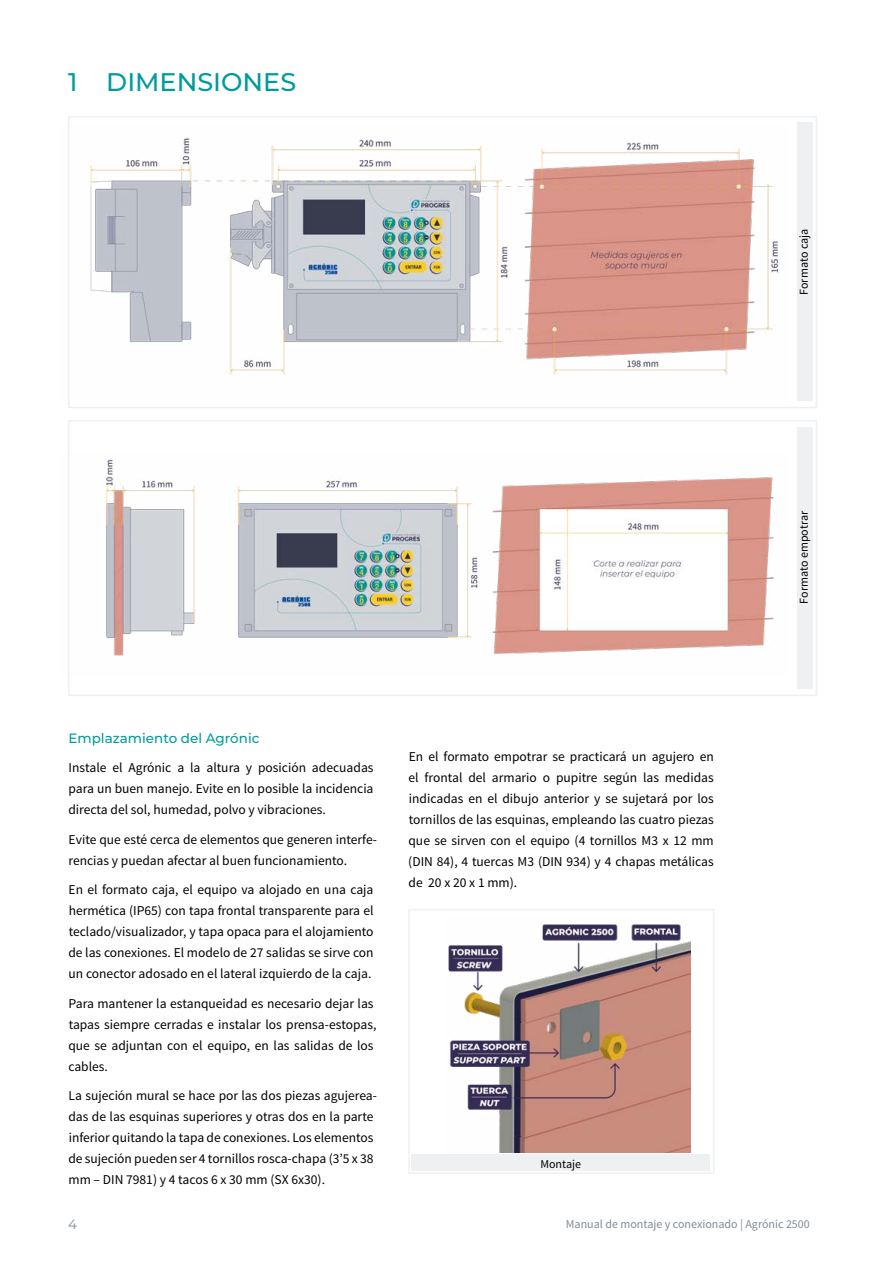
<style>
.page{position:relative;width:893px;height:1263px;background:#fff}
.page>*{position:absolute;margin:0;border:0;box-sizing:border-box;transform-origin:0 0}
.t1{font:500 25.5px "Montserrat";color:#009c9b}
.t2{font:13.5px/21px "Source Sans Pro";color:#000;text-align:justify}
.t3{font:500 13.5px "Montserrat";color:#009c9b}
.t4{font:13.5px "Montserrat";color:#808b94}
.t5{font:12px "Source Sans Pro";color:#808b94}
.t6{font:12px "Source Sans Pro";color:#000}
</style>
<div class="page">
<div style="left:68px;top:420px;width:749px;height:276px;border:2px solid #eef0f2"></div>
<div style="left:68px;top:116px;width:749px;height:292px;border:2px solid #eef0f2"></div>
<div style="left:797px;top:123px;width:16px;height:278px;background:#eef0f2"></div>
<div style="left:797px;top:427px;width:16px;height:261px;background:#eef0f2"></div>
<div style="left:412px;top:1154px;width:298px;height:17px;background:#eef0f2"></div>
<div style="left:408px;top:909px;width:306px;height:265px;border:2px solid #eef0f2"></div>
<img style="left:448px;top:924px;width:243px;height:228px">
<img style="left:68px;top:124px;width:713px;height:281px">
<img style="left:68px;top:452px;width:706px;height:226px">
<h1 class="t1" style="left:68px;top:64px;width:230px">1 DIMENSIONES</h1>
<p class="t6" style="left:796px;top:295px;width:67px;rotate:-90deg">Formato caja</p>
<p class="t3" style="left:68px;top:728px;width:193px">Emplazamiento del Agrónic</p>
<p class="t2" style="left:68px;top:757px;width:307px">Instale el Agrónic a la altura y posición adecuadas para un buen manejo. Evite en lo posible la incidencia directa del sol, humedad, polvo y vibraciones.</p>
<p class="t2" style="left:69px;top:829px;width:310px">Evite que esté cerca de elementos que generen interfe&shy;rencias y puedan afectar al buen funcionamiento.</p>
<p class="t2" style="left:68px;top:879px;width:307px">En el formato caja, el equipo va alojado en una caja hermética (IP65) con tapa frontal transparente para el teclado/visualizador, y tapa opaca para el alojamiento de las conexiones. El modelo de 27 salidas se sirve con un conector adosado en el lateral izquierdo de la caja.</p>
<p class="t2" style="left:68px;top:993px;width:309px;text-align:left">Para mantener la estanqueidad es necesario dejar las tapas siempre cerradas e instalar los prensa-estopas, que se adjuntan con el equipo, en las salidas de los cables.</p>
<p class="t2" style="left:68px;top:1085px;width:310px;text-align:left">La sujeción mural se hace por las dos piezas agujerea&shy;das de las esquinas superiores y otras dos en la parte inferior quitando la tapa de conexiones. Los elementos de sujeción pueden ser 4 tornillos rosca-chapa (3’5 x 38 mm – DIN 7981) y 4 tacos 6 x 30 mm (SX 6x30).</p>
<p class="t2" style="left:408px;top:746px;width:307px">En el formato empotrar se practicará un agujero en el frontal del armario o pupitre según las medidas indicadas en el dibujo anterior y se sujetará por los tornillos de las esquinas, empleando las cuatro piezas que se sirven con el equipo (4 tornillos M3 x 12 mm (DIN 84), 4 tuercas M3 (DIN 934) y 4 chapas metálicas de 20 x 20 x 1 mm).</p>
<p class="t6" style="left:540px;top:1156px;width:42px">Montaje</p>
<p class="t6" style="left:796px;top:604px;width:94px;rotate:-90deg">Formato empotrar</p>
<p class="t4" style="left:68px;top:1215px;width:10px">4</p>
<p class="t5" style="left:566px;top:1217px;width:245px">Manual de montaje y conexionado | Agrónic 2500</p>
</div>
